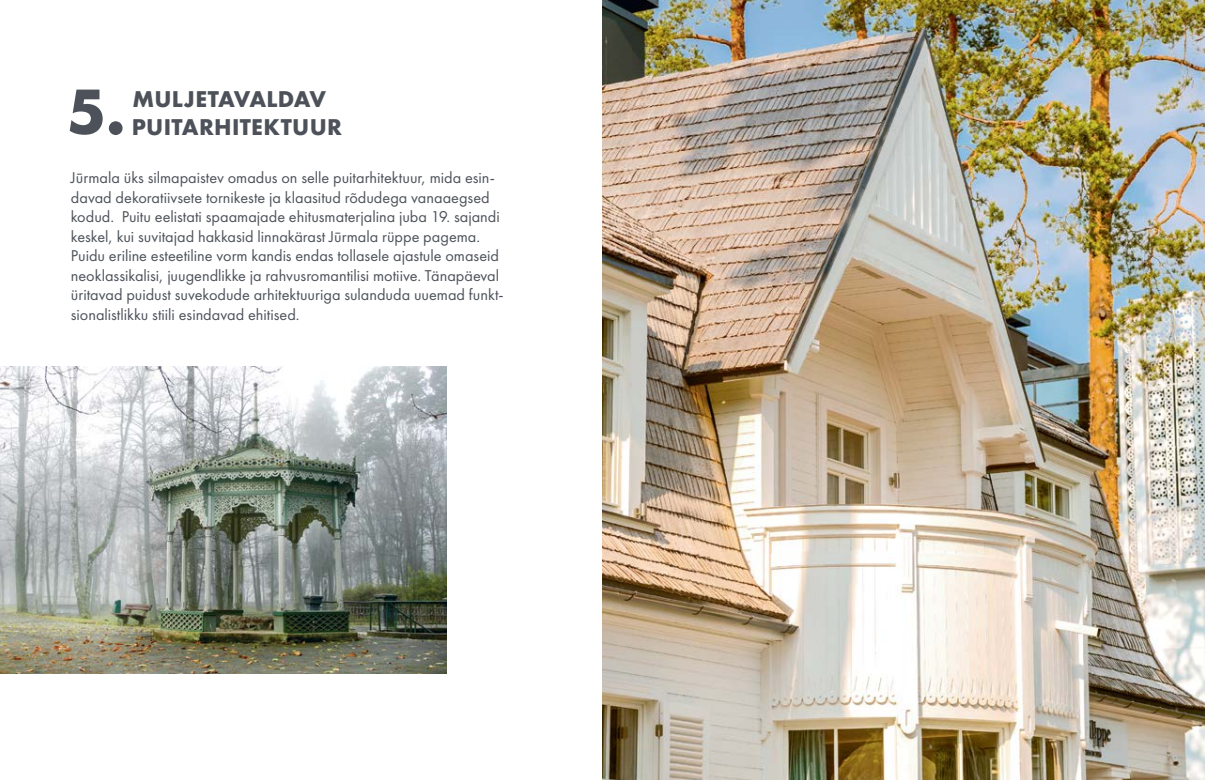
<style>
.page{position:relative;width:1205px;height:780px;background:#fff}
.page>*{position:absolute;margin:0;border:0;box-sizing:border-box;transform-origin:0 0}
.t1{font:66.25px "Futura PT Bold";color:#4d525a}
.t2{font:23.75px/28.5px "Futura PT Bold";letter-spacing:.01em;color:#4d525a}
.t3{font:16.25px/19.5px "Futura PT Book";color:#4d525a}
</style>
<div class="page">
<img style="left:602px;top:0;width:603px;height:780px">
<img style="left:0;top:366px;width:446px;height:307px">
<h1 class="t1" style="left:67px;top:69px;width:61px">5.</h1>
<h2 class="t2" style="left:132px;top:84px;width:212px">MULJETAVALDAV<br>PUITARHITEKTUUR</h2>
<p class="t3" style="left:71px;top:168px;width:434px">Jūrmala üks silmapaistev omadus on selle puitarhitektuur, mida esin&shy;davad dekoratiivsete tornikeste ja klaasitud rõdudega vanaaegsed kodud. Puitu eelistati spaamajade ehitusmaterjalina juba 19. sajandi keskel, kui suvitajad hakkasid linnakärast Jūrmala rüppe pagema.<br>Puidu eriline esteetiline vorm kandis endas tollasele ajastule omaseid neoklassikalisi, juugendlikke ja rahvusromantilisi motiive. Tänapäeval üritavad puidust suvekodude arhitektuuriga sulanduda uuemad funkt&shy;sionalistlikku stiili esindavad ehitised.</p>
</div>
